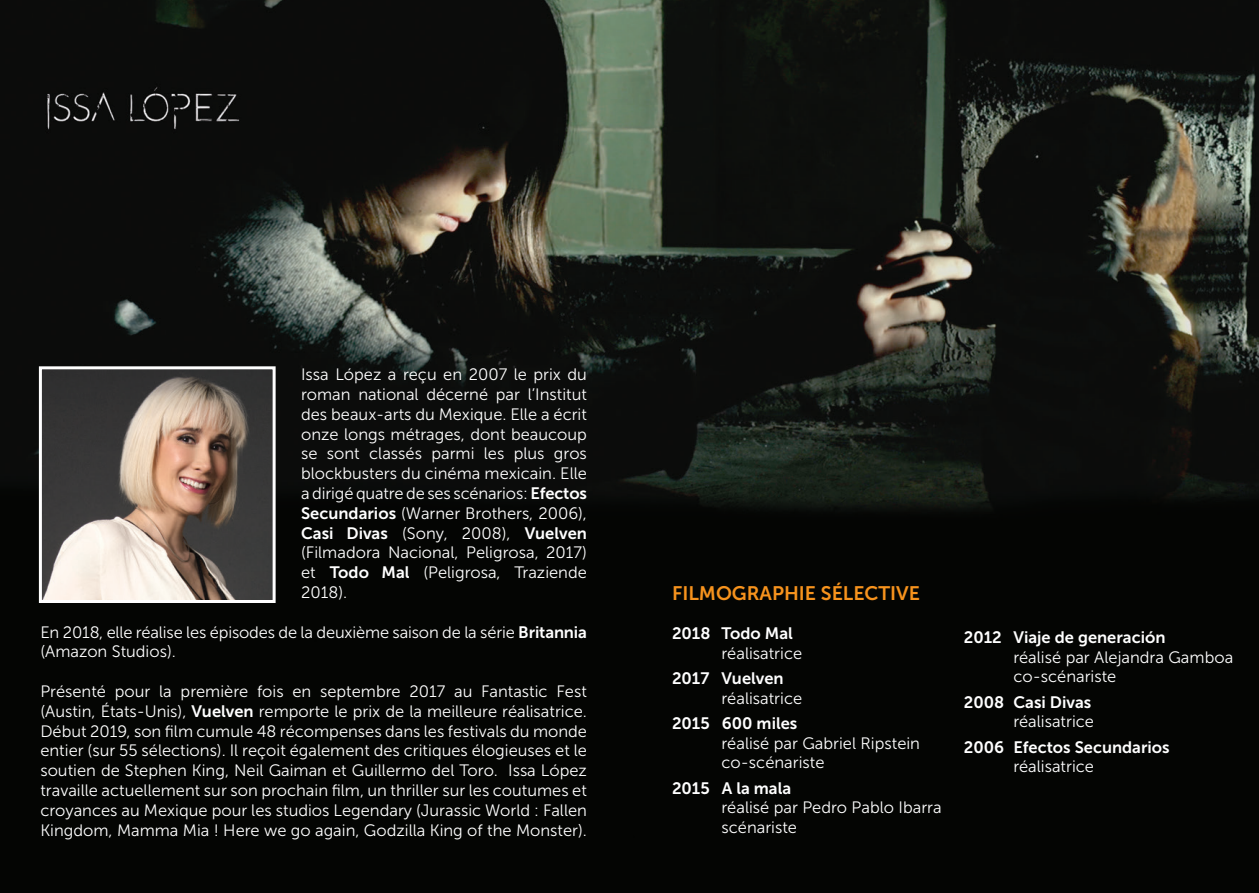
<style>
.page{position:relative;width:1259px;height:893px;background:#fff}
.page>*{position:absolute;margin:0;border:0;box-sizing:border-box;transform-origin:0 0}
.t1{font:19.5px "Museo Sans 700";color:#f7931d}
.t2{font:16.5px/19.8px "Museo Sans 300";color:#fff;text-align:justify}
.t3{font:16.5px "Museo Sans 700";color:#fff}
.s1{font-family:"Museo Sans 700"}
</style>
<div class="page">
<img style="left:0;top:0;width:1259px;height:893px">
<img style="left:43px;top:370px;width:229px;height:229px">
<div style="left:39px;top:366px;width:237px;height:237px;border:3px solid #fff"></div>
<p class="t2" style="left:301px;top:365px;width:287px">Issa López a reçu en 2007 le prix du roman national décerné par l’Institut des beaux-arts du Mexique. Elle a écrit onze longs métrages, dont beaucoup se sont classés parmi les plus gros blockbusters du cinéma mexicain. Elle a dirigé quatre de ses scénarios: <span class="s1">Efectos Secundarios</span> (Warner Brothers, 2006), <span class="s1">Casi Divas</span> (Sony, 2008), <span class="s1">Vuelven </span>(Filmadora Nacional, Peligrosa, 2017) et <span class="s1">Todo Mal</span> (Peligrosa, Traziende 2018).</p>
<p class="t2" style="left:40px;top:622px;width:548px">En 2018, elle réalise les épisodes de la deuxième saison de la série <span class="s1">Britannia </span>(Amazon Studios).</p>
<p class="t2" style="left:40px;top:682px;width:548px">Présenté pour la première fois en septembre 2017 au Fantastic Fest (Austin, États-Unis), <span class="s1">Vuelven</span> remporte le prix de la meilleure réalisatrice.<br>Début 2019, son film cumule 48 récompenses dans les festivals du monde entier (sur 55 sélections). Il reçoit également des critiques élogieuses et le soutien de Stephen King, Neil Gaiman et Guillermo del Toro. Issa López travaille actuellement sur son prochain film, un thriller sur les coutumes et croyances au Mexique pour les studios Legendary (Jurassic World : Fallen Kingdom, Mamma Mia ! Here we go again, Godzilla King of the Monster).</p>
<p class="t1" style="left:672px;top:583px;width:249px">FILMOGRAPHIE SÉLECTIVE</p>
<p class="t3" style="left:672px;top:624px;width:122px">2018 Todo Mal</p>
<p class="t2" style="left:721px;top:643px;width:82px">réalisatrice</p>
<p class="t3" style="left:672px;top:669px;width:113px">2017 Vuelven</p>
<p class="t2" style="left:721px;top:688px;width:82px">réalisatrice</p>
<p class="t3" style="left:672px;top:714px;width:127px">2015 600 miles</p>
<p class="t2" style="left:721px;top:733px;width:200px">réalisé par Gabriel Ripstein</p>
<p class="t2" style="left:721px;top:753px;width:104px">co-scénariste</p>
<p class="t3" style="left:672px;top:779px;width:121px">2015 A la mala</p>
<p class="t2" style="left:721px;top:798px;width:222px">réalisé par Pedro Pablo Ibarra</p>
<p class="t2" style="left:721px;top:817px;width:77px">scénariste</p>
<p class="t3" style="left:964px;top:628px;width:203px">2012 Viaje de generación</p>
<p class="t2" style="left:1013px;top:647px;width:221px">réalisé par Alejandra Gamboa</p>
<p class="t2" style="left:1013px;top:667px;width:104px">co-scénariste</p>
<p class="t3" style="left:964px;top:693px;width:129px">2008 Casi Divas</p>
<p class="t2" style="left:1013px;top:712px;width:82px">réalisatrice</p>
<p class="t3" style="left:964px;top:738px;width:207px">2006 Efectos Secundarios</p>
<p class="t2" style="left:1013px;top:757px;width:82px">réalisatrice</p>
</div>
